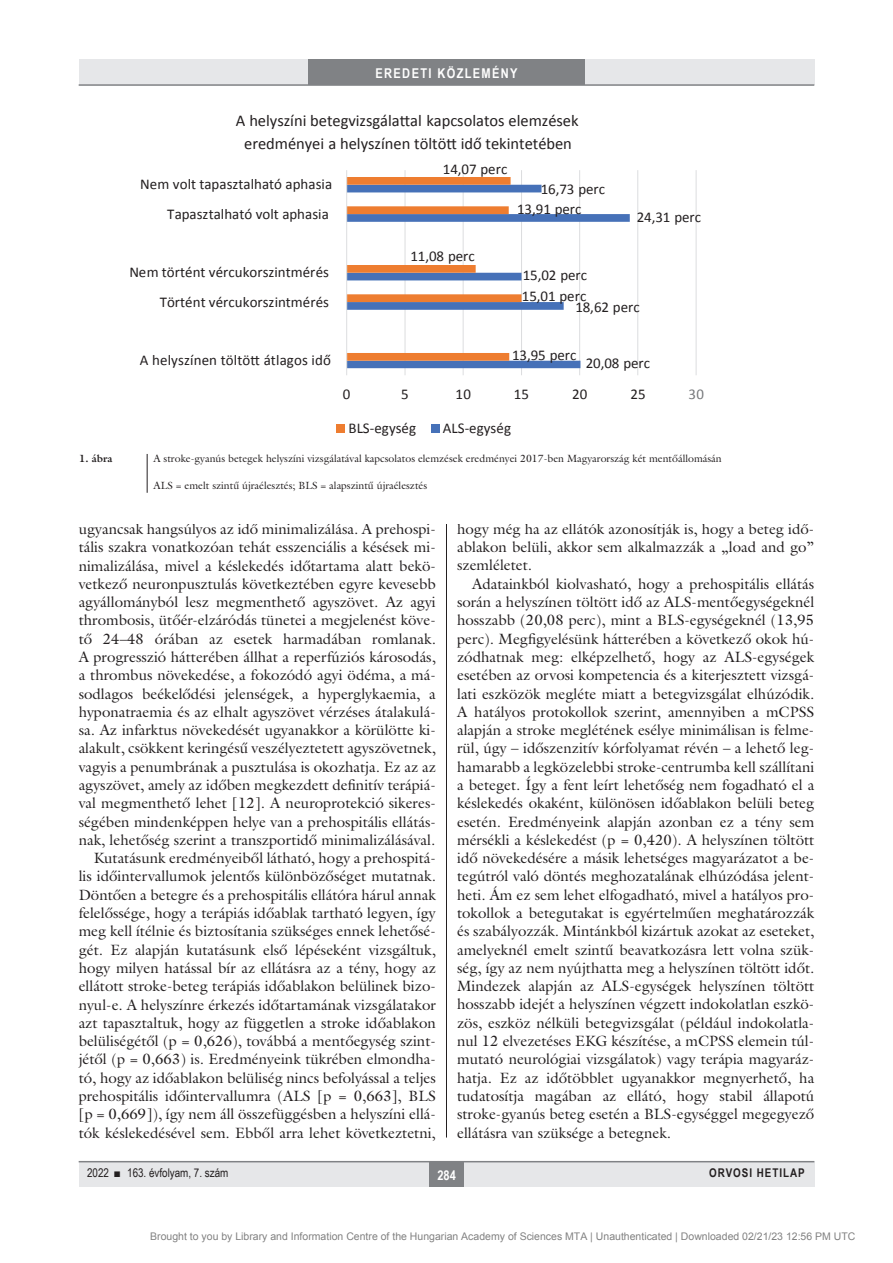
<style>
.page{position:relative;width:893px;height:1263px;background:#fff}
.page>*{position:absolute;margin:0;border:0;box-sizing:border-box;transform-origin:0 0}
.t1{font:16.5px/22.4px "Calibri";color:#231f20;text-align:center}
.body-s{font:15px/18.3px "Galliard Reg";color:#231f20;text-align:justify}
.Body_Text{font:15px/18.3px "Galliard Reg";color:#231f20;text-align:justify}
.Body_tompa{font:15px/18.3px "Galliard Reg";color:#231f20;text-align:justify}
.t2{font:15px/19.8px "Calibri";color:#231f20}
.t3{font:15px "Calibri";color:#76787b}
.t4{font:700 13.5px "Arial Narrow";letter-spacing:.1em;color:#fff}
.t5{font:12px "Arial Narrow";color:#231f20}
.t6{font:700 12px "Arial Narrow";letter-spacing:.08em;color:#231f20}
.kepalairas2{font:10.5px "Galliard Reg";color:#231f20}
.t7{font:10.5px "Arial";color:rgb(0 0 0/.5)}
.kepalairas1{font:700 10.5px "Galliard Reg";color:#231f20}
</style>
<div class="page">
<div style="left:79px;top:1161px;width:735px;height:25px;background:#e6e7e9"></div>
<hr style="left:79px;top:1161px;width:735px;height:1px;background:#808285">
<div style="left:430px;top:1161px;width:34px;height:25px;background:#808285"></div>
<div style="left:79px;top:60px;width:735px;height:25px;background:#e6e7e9"></div>
<div style="left:308px;top:60px;width:277px;height:25px;background:#808285"></div>
<hr style="left:79px;top:84px;width:735px;height:2px;background:#808285">
<hr style="left:446px;top:111px;width:1px;height:1026px;background:#231f20">
<div style="left:79px;top:111px;width:736px;height:343px;background:#fff"></div>
<hr style="left:405px;top:170px;width:1px;height:205px;background:#dcdddf">
<hr style="left:463px;top:170px;width:1px;height:205px;background:#dcdddf">
<hr style="left:521px;top:170px;width:1px;height:205px;background:#dcdddf">
<hr style="left:579px;top:170px;width:1px;height:205px;background:#dcdddf">
<hr style="left:637px;top:170px;width:1px;height:205px;background:#dcdddf">
<hr style="left:696px;top:170px;width:1px;height:205px;background:#dcdddf">
<svg style="left:347px;top:185px;width:283px;height:183px"></svg>
<svg style="left:347px;top:177px;width:174px;height:184px"></svg>
<hr style="left:346px;top:170px;width:1px;height:205px;background:#dcdddf">
<div style="left:337px;top:424px;width:8px;height:8px;background:#ee7d30"></div>
<div style="left:431px;top:424px;width:8px;height:8px;background:#4671b8"></div>
<div style="left:79px;top:454px;width:735px;height:69px;background:#fff"></div>
<hr style="left:147px;top:454px;width:1px;height:39px;background:#231f20">
<p class="t4" style="left:375px;top:63px;width:144px">EREDETI KÖZLEMÉNY</p>
<p class="t1" style="left:236px;top:110px;width:344px">A helyszíni betegvizsgálattal kapcsolatos elemzések eredményei a helyszínen töltött idő tekintetében</p>
<p class="t2" style="left:140px;top:174px;width:193px">Nem volt tapasztalható aphasia</p>
<p class="t2" style="left:167px;top:204px;width:163px">Tapasztalható volt aphasia</p>
<p class="t2" style="left:443px;top:160px;width:66px">14,07 perc</p>
<p class="t2" style="left:517px;top:179px;width:90px;text-indent:24px">16,73 perc<br>13,91 perc</p>
<p class="t2" style="left:410px;top:246px;width:66px">11,08 perc</p>
<p class="t2" style="left:637px;top:207px;width:66px">24,31 perc</p>
<p class="t2" style="left:129px;top:262px;width:201px">Nem történt vércukorszintmérés</p>
<p class="t2" style="left:160px;top:292px;width:171px">Történt vércukorszintmérés</p>
<p class="t2" style="left:140px;top:350px;width:193px">A helyszínen töltött átlagos idő</p>
<p class="t2" style="left:522px;top:265px;width:67px;line-height:20.4px">15,02 perc<br>15,01 perc</p>
<p class="t2" style="left:575px;top:297px;width:66px">18,62 perc</p>
<p class="t2" style="left:512px;top:345px;width:66px">13,95 perc</p>
<p class="t2" style="left:586px;top:353px;width:66px">20,08 perc</p>
<p class="t2" style="left:343px;top:384px;width:9px">0</p>
<p class="t2" style="left:401px;top:384px;width:9px">5</p>
<p class="t2" style="left:456px;top:384px;width:17px">10</p>
<p class="t2" style="left:514px;top:384px;width:17px">15</p>
<p class="t2" style="left:572px;top:384px;width:17px">20</p>
<p class="t2" style="left:630px;top:384px;width:17px">25</p>
<p class="t3" style="left:689px;top:385px;width:17px">30</p>
<p class="t2" style="left:348px;top:418px;width:69px">BLS-egység</p>
<p class="t2" style="left:443px;top:418px;width:70px">ALS-egység</p>
<p class="kepalairas1" style="left:79px;top:452px;width:35px">1. ábra</p>
<p class="kepalairas2" style="left:154px;top:452px;width:570px">A stroke-gyanús betegek helyszíni vizsgálatával kapcsolatos elemzések eredményei 2017-ben Magyarország két mentőállomásán</p>
<p class="kepalairas2" style="left:154px;top:479px;width:275px">ALS = emelt szintű újraélesztés; BLS = alapszintű újraélesztés</p>
<p class="Body_tompa" style="left:79px;top:519px;width:359px">ugyancsak hangsúlyos az idő minimalizálása. A prehospi&shy;tális szakra vonatkozóan tehát esszenciális a késések mi&shy;nimalizálása, mivel a késlekedés időtartama alatt bekö&shy;vetkező neuronpusztulás következtében egyre kevesebb agyállományból lesz megmenthető agyszövet. Az agyi thrombosis, ütőér-elzáródás tünetei a megjelenést köve&shy;tő 24–48 órában az esetek harmadában romlanak.<br>A progresszió hátterében állhat a reperfúziós károsodás, a thrombus növekedése, a fokozódó agyi ödéma, a má&shy;sodlagos beékelődési jelenségek, a hyperglykaemia, a hyponatraemia és az elhalt agyszövet vérzéses átalakulá&shy;sa. Az infarktus növekedését ugyanakkor a körülötte ki&shy;alakult, csökkent keringésű veszélyeztetett agyszövetnek, vagyis a penumbrának a pusztulása is okozhatja. Ez az az agyszövet, amely az időben megkezdett definitív terápiá&shy;val megmenthető lehet [12]. A neuroprotekció sikeres&shy;ségében mindenképpen helye van a prehospitális ellátás&shy;nak, lehetőség szerint a transzportidő minimalizálásával.</p>
<p class="Body_Text" style="left:79px;top:849px;width:359px;text-indent:15px">Kutatásunk eredményeiből látható, hogy a prehospitá&shy;lis időintervallumok jelentős különbözőséget mutatnak.<br>Döntően a betegre és a prehospitális ellátóra hárul annak felelőssége, hogy a terápiás időablak tartható legyen, így meg kell ítélnie és biztosítania szükséges ennek lehetősé&shy;gét. Ez alapján kutatásunk első lépéseként vizsgáltuk, hogy milyen hatással bír az ellátásra az a tény, hogy az ellátott stroke-beteg terápiás időablakon belülinek bizo&shy;nyul-e. A helyszínre érkezés időtartamának vizsgálatakor azt tapasztaltuk, hogy az független a stroke időablakon belüliségétől (p = 0,626), továbbá a mentőegység szint&shy;jétől (p = 0,663) is. Eredményeink tükrében elmondha&shy;tó, hogy az időablakon belüliség nincs befolyással a teljes prehospitális időintervallumra (ALS [p = 0,663], BLS [p = 0,669]), így nem áll összefüggésben a helyszíni ellá&shy;tók késlekedésével sem. Ebből arra lehet következtetni,</p>
<p class="Body_Text" style="left:457px;top:519px;width:359px">hogy még ha az ellátók azonosítják is, hogy a beteg idő&shy;ablakon belüli, akkor sem alkalmazzák a „load and go” szemléletet.</p>
<p class="body-s" style="left:457px;top:574px;width:359px;text-indent:15px">Adatainkból kiolvasható, hogy a prehospitális ellátás során a helyszínen töltött idő az ALS-mentőegységeknél hosszabb (20,08 perc), mint a BLS-egységeknél (13,95 perc). Megfigyelésünk hátterében a következő okok hú&shy;zódhatnak meg: elképzelhető, hogy az ALS-egységek esetében az orvosi kompetencia és a kiterjesztett vizsgá&shy;lati eszközök megléte miatt a betegvizsgálat elhúzódik.<br>A hatályos protokollok szerint, amennyiben a mCPSS alapján a stroke meglétének esélye minimálisan is felme&shy;rül, úgy – időszenzitív kórfolyamat révén – a lehető leg&shy;hamarabb a legközelebbi stroke-centrumba kell szállítani a beteget. Így a fent leírt lehetőség nem fogadható el a késlekedés okaként, különösen időablakon belüli beteg esetén. Eredményeink alapján azonban ez a tény sem mérsékli a késlekedést (p = 0,420). A helyszínen töltött idő növekedésére a másik lehetséges magyarázatot a be&shy;tegútról való döntés meghozatalának elhúzódása jelent&shy;heti. Ám ez sem lehet elfogadható, mivel a hatályos pro&shy;tokollok a betegutakat is egyértelműen meghatározzák és szabályozzák. Mintánkból kizártuk azokat az eseteket, amelyeknél emelt szintű beavatkozásra lett volna szük&shy;ség, így az nem nyújthatta meg a helyszínen töltött időt.<br>Mindezek alapján az ALS-egységek helyszínen töltött hosszabb idejét a helyszínen végzett indokolatlan eszkö&shy;zös, eszköz nélküli betegvizsgálat (például indokolatla&shy;nul 12 elvezetéses EKG készítése, a mCPSS elemein túl&shy;mutató neurológiai vizsgálatok) vagy terápia magyaráz&shy;hatja. Ez az időtöbblet ugyanakkor megnyerhető, ha tudatosítja magában az ellátó, hogy stabil állapotú stroke-gyanús beteg esetén a BLS-egységgel megegyező ellátásra van szüksége a betegnek.</p>
<p class="t5" style="left:87px;top:1164px;width:143px">2022 ■ 163. évfolyam, 7. szám</p>
<p class="t4" style="left:437px;top:1165px;width:20px">284</p>
<p class="t6" style="left:709px;top:1164px;width:97px">ORVOSI HETILAP</p>
<p class="t7" style="left:150px;top:1231px;width:707px">Brought to you by Library and Information Centre of the Hungarian Academy of Sciences MTA | Unauthenticated | Downloaded 02/21/23 12:56 PM UTC</p>
</div>
